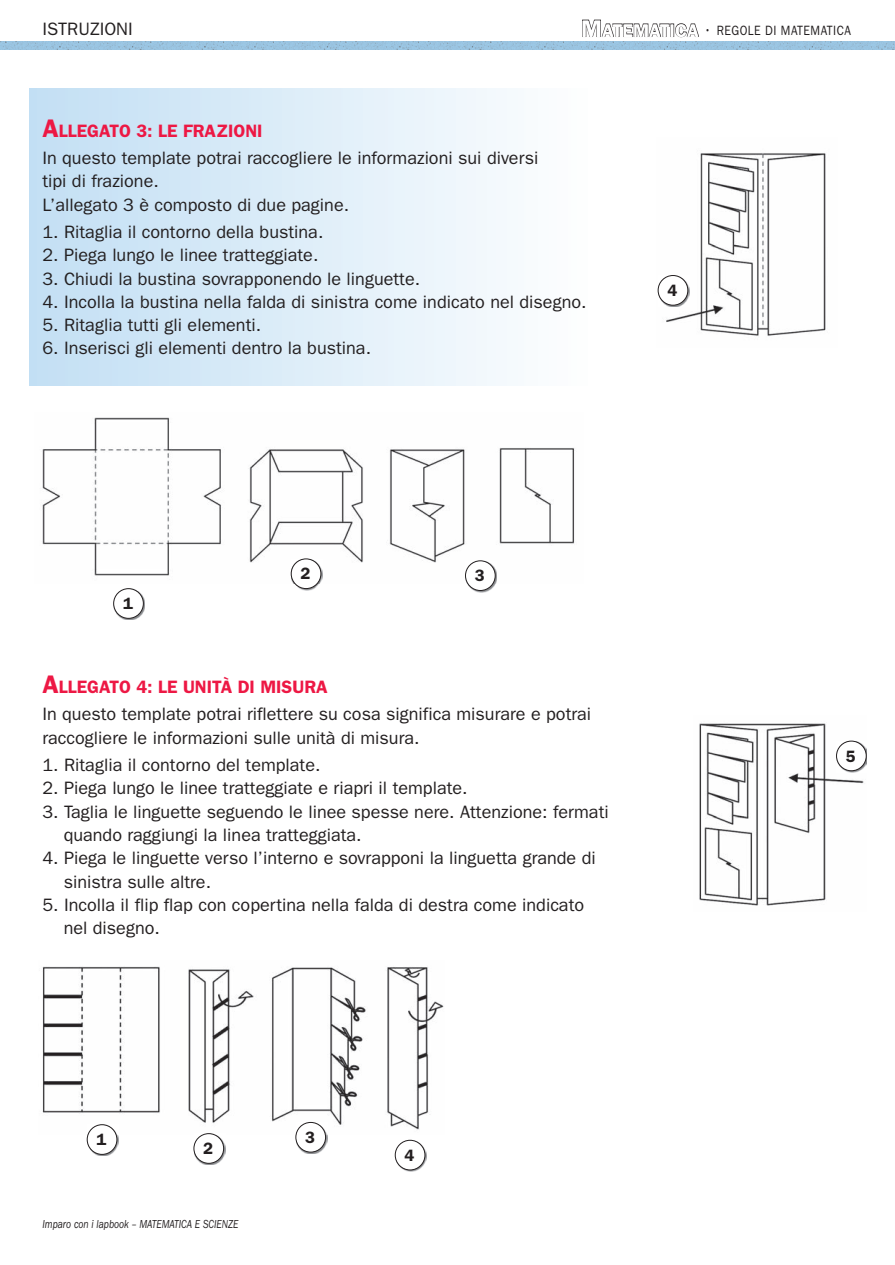
<style>
.page{position:relative;width:895px;height:1265px;background:#fff}
.page>*{position:absolute;margin:0;border:0;box-sizing:border-box;transform-origin:0 0}
.t1{font:18px/23.2px "ITC Franklin Gothic Std";color:#231f20}
.t2{font:600 16.5px "ITC Franklin Gothic Std";color:#231f20}
.t3{font:13.5px "ITC Franklin Gothic Std";letter-spacing:.04em;color:#231f20;scale:.87 1}
.t4{font:italic 12px "ITC Franklin Gothic Std";color:#231f20;scale:.8 1}
.s1{font-weight:600;font-size:23.85px;color:#fff}
.s2{font-weight:600;font-size:18.3px;color:#fff}
.s3{font-size:13.95px}
.s4{font-weight:600;font-size:25.5px;color:#ed1844}
.s5{font-weight:600;color:#ed1844}
</style>
<div class="page">
<div style="left:30px;top:88px;width:562px;height:297px;background:linear-gradient(to right,#c2dff4,#fdfefe)"></div>
<img style="left:0;top:42px;width:894px;height:8px">
<svg style="left:582px;top:19px;width:117px;height:18px"></svg>
<img style="left:42px;top:417px;width:533px;height:166px">
<img style="left:114px;top:589px;width:31px;height:31px">
<div style="left:114px;top:589px;width:29px;height:29px;background:#fff;border-radius:50%"></div>
<div style="left:113px;top:588px;width:30px;height:31px;border:1px solid #231f20;border-radius:50%"></div>
<img style="left:291px;top:559px;width:31px;height:31px">
<div style="left:291px;top:559px;width:30px;height:30px;background:#fff;border-radius:50%"></div>
<div style="left:291px;top:559px;width:30px;height:30px;border:1px solid #231f20;border-radius:50%"></div>
<img style="left:465px;top:561px;width:31px;height:31px">
<div style="left:465px;top:561px;width:30px;height:29px;background:#fff;border-radius:50%"></div>
<div style="left:465px;top:561px;width:30px;height:30px;border:1px solid #231f20;border-radius:50%"></div>
<img style="left:666px;top:153px;width:160px;height:183px">
<img style="left:661px;top:276px;width:28px;height:31px">
<div style="left:657px;top:276px;width:30px;height:29px;background:#fff;border-radius:50%"></div>
<div style="left:657px;top:275px;width:30px;height:30px;border:1px solid #231f20;border-radius:50%"></div>
<img style="left:699px;top:723px;width:165px;height:183px">
<img style="left:836px;top:741px;width:31px;height:31px">
<div style="left:836px;top:741px;width:29px;height:30px;background:#fff;border-radius:50%"></div>
<div style="left:836px;top:741px;width:30px;height:30px;border:1px solid #231f20;border-radius:50%"></div>
<img style="left:42px;top:966px;width:402px;height:169px">
<img style="left:87px;top:1125px;width:31px;height:31px">
<div style="left:87px;top:1125px;width:30px;height:29px;background:#fff;border-radius:50%"></div>
<div style="left:87px;top:1125px;width:30px;height:30px;border:1px solid #231f20;border-radius:50%"></div>
<img style="left:194px;top:1134px;width:31px;height:31px">
<div style="left:194px;top:1134px;width:29px;height:29px;background:#fff;border-radius:50%"></div>
<div style="left:194px;top:1133px;width:30px;height:31px;border:1px solid #231f20;border-radius:50%"></div>
<img style="left:296px;top:1123px;width:31px;height:31px">
<div style="left:296px;top:1122px;width:29px;height:30px;background:#fff;border-radius:50%"></div>
<div style="left:295px;top:1122px;width:30px;height:30px;border:1px solid #231f20;border-radius:50%"></div>
<img style="left:395px;top:1141px;width:31px;height:30px">
<div style="left:395px;top:1140px;width:30px;height:30px;background:#fff;border-radius:50%"></div>
<div style="left:395px;top:1140px;width:30px;height:30px;border:1px solid #231f20;border-radius:50%"></div>
<p class="t1" style="left:42px;top:17px;width:92px">ISTRUZIONI</p>
<p class="t3" style="left:581px;top:23px;width:312px"><span class="s1">M</span><span class="s2">ATEMATICA</span> <span class="s3">•</span> REGOLE DI MATEMATICA</p>
<p class="t1" style="left:42px;top:117px;width:497px;line-height:27.5px"><span class="s4">A</span><span class="s5">LLEGATO 3: LE FRAZIONI<br></span>In questo template potrai raccogliere le informazioni sui diversi</p>
<p class="t1" style="left:42px;top:170px;width:308px">tipi di frazione.<br>L’allegato 3 è composto di due pagine.</p>
<p class="t1" style="left:42px;top:221px;width:282px">1. Ritaglia il contorno della bustina.</p>
<p class="t1" style="left:42px;top:244px;width:277px">2. Piega lungo le linee tratteggiate.</p>
<p class="t1" style="left:42px;top:267px;width:379px">3. Chiudi la bustina sovrapponendo le linguette.</p>
<p class="t1" style="left:42px;top:290px;width:545px">4. Incolla la bustina nella falda di sinistra come indicato nel disegno.</p>
<p class="t1" style="left:42px;top:314px;width:220px">5. Ritaglia tutti gli elementi.</p>
<p class="t1" style="left:42px;top:337px;width:330px">6. Inserisci gli elementi dentro la bustina.</p>
<p class="t2" style="left:667px;top:281px;width:11px">4</p>
<p class="t2" style="left:123px;top:594px;width:11px">1</p>
<p class="t2" style="left:300px;top:564px;width:11px">2</p>
<p class="t2" style="left:474px;top:566px;width:11px">3</p>
<p class="t1" style="left:42px;top:673px;width:550px;line-height:27.5px"><span class="s4">A</span><span class="s5">LLEGATO 4: LE UNITÀ DI MISURA<br></span>In questo template potrai riflettere su cosa significa misurare e potrai</p>
<p class="t1" style="left:42px;top:726px;width:378px">raccogliere le informazioni sulle unità di misura.</p>
<p class="t1" style="left:42px;top:754px;width:279px">1. Ritaglia il contorno del template.</p>
<p class="t1" style="left:42px;top:777px;width:426px">2. Piega lungo le linee tratteggiate e riapri il template.</p>
<p class="t1" style="left:64px;top:800px;width:546px;text-indent:-21px">3. Taglia le linguette seguendo le linee spesse nere. Attenzione: fermati quando raggiungi la linea tratteggiata.</p>
<p class="t1" style="left:64px;top:847px;width:533px;text-indent:-21px">4. Piega le linguette verso l’interno e sovrapponi la linguetta grande di sinistra sulle altre.</p>
<p class="t1" style="left:64px;top:893px;width:521px;text-indent:-21px">5. Incolla il flip flap con copertina nella falda di destra come indicato nel disegno.</p>
<p class="t2" style="left:96px;top:1130px;width:11px">1</p>
<p class="t2" style="left:203px;top:1139px;width:11px">2</p>
<p class="t4" style="left:42px;top:1218px;width:246px">Imparo con i lapbook – MATEMATICA E SCIENZE</p>
<p class="t2" style="left:305px;top:1128px;width:11px">3</p>
<p class="t2" style="left:404px;top:1145px;width:11px">4</p>
<p class="t2" style="left:845px;top:746px;width:11px">5</p>
</div>
